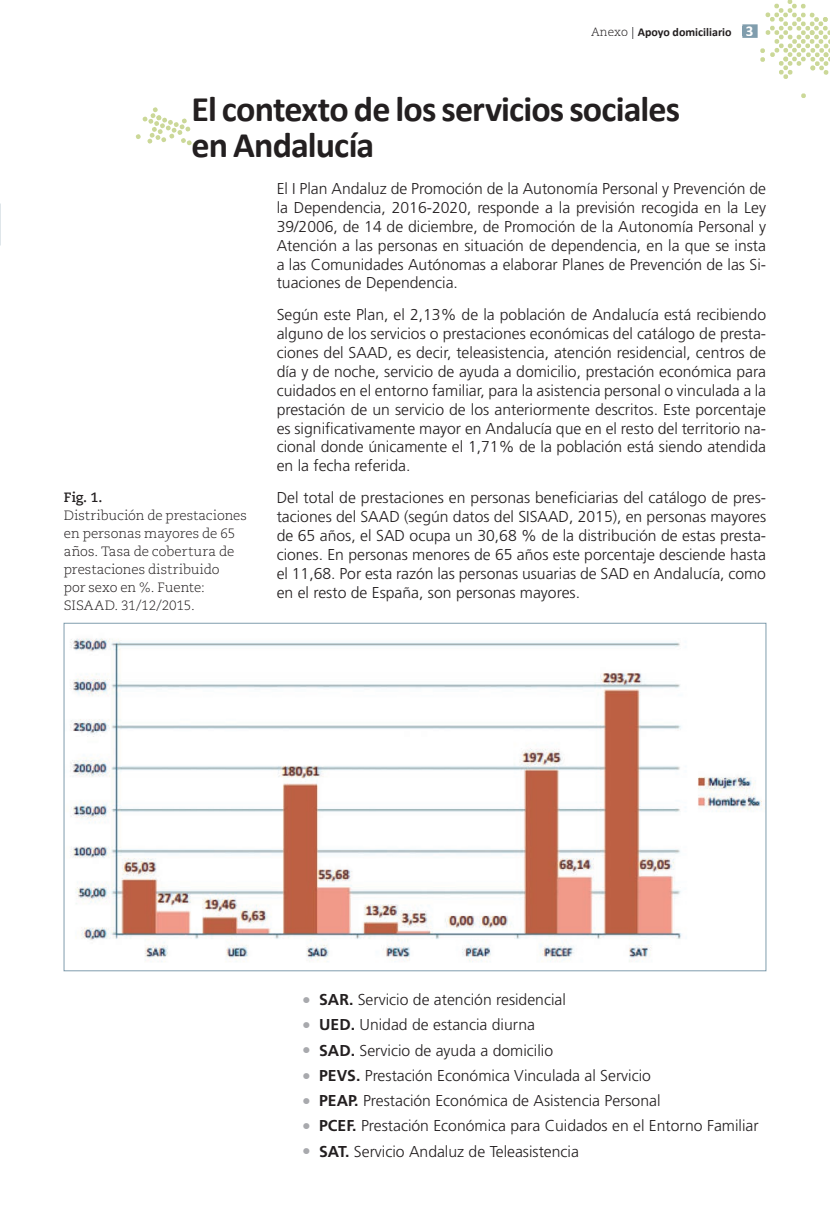
<style>
.page{position:relative;width:830px;height:1212px;background:#fff}
.page>*{position:absolute;margin:0;border:0;box-sizing:border-box;transform-origin:0 0}
.t1{font:700 36px/36px "Calibri";letter-spacing:-.025em;color:#231f20}
.t2{font:300 15.75px/18.9px "Frutiger LT Std";color:#231f20;text-align:justify}
.t3{font:300 13.5px/18px "Caecilia LT Std";color:#231f20}
.t4{font:700 13.5px "Caecilia LT Std";color:#231f20}
.t5{font:700 12px "Calibri";color:#231f20}
.s1{font-family:"Caecilia LT Std";font-weight:300}
.s2{font-family:"Caecilia LT Std";color:#57585a}
.s3{font-size:15px;color:#fff}
.s4{font-family:"Frutiger LT Com";font-size:17.25px;color:#a8a9ad}
.s5{font-weight:700}
</style>
<div class="page">
<img style="left:70px;top:638px;width:692px;height:324px">
<svg style="left:801px;top:93px;width:4px;height:5px"></svg>
<svg style="left:742px;top:0;width:87px;height:79px"></svg>
<div style="left:742px;top:26px;width:13px;height:10px;background:#809dad"></div>
<svg style="left:135px;top:107px;width:63px;height:41px"></svg>
<p class="t5" style="left:591px;top:24px;width:163px"><span class="s1">Anexo</span> <span class="s2">|</span> Apoyo domiciliario <span class="s3">3</span></p>
<h1 class="t1" style="left:191px;top:91px;width:490px">El contexto de los servicios sociales en Andalucía</h1>
<p class="t2" style="left:276px;top:179px;width:491px">El I Plan Andaluz de Promoción de la Autonomía Personal y Prevención de la Dependencia, 2016-2020, responde a la previsión recogida en la Ley 39/2006, de 14 de diciembre, de Promoción de la Autonomía Personal y Atención a las personas en situación de dependencia, en la que se insta a las Comunidades Autónomas a elaborar Planes de Prevención de las Si&shy;tuaciones de Dependencia.</p>
<p class="t2" style="left:276px;top:305px;width:491px">Según este Plan, el 2,13% de la población de Andalucía está recibiendo alguno de los servicios o prestaciones económicas del catálogo de presta&shy;ciones del SAAD, es decir, teleasistencia, atención residencial, centros de día y de noche, servicio de ayuda a domicilio, prestación económica para cuidados en el entorno familiar, para la asistencia personal o vinculada a la prestación de un servicio de los anteriormente descritos. Este porcentaje es significativamente mayor en Andalucía que en el resto del territorio na&shy;cional donde únicamente el 1,71% de la población está siendo atendida en la fecha referida.</p>
<p class="t2" style="left:276px;top:488px;width:491px">Del total de prestaciones en personas beneficiarias del catálogo de pres&shy;taciones del SAAD (según datos del SISAAD, 2015), en personas mayores de 65 años, el SAD ocupa un 30,68 % de la distribución de estas presta&shy;ciones. En personas menores de 65 años este porcentaje desciende hasta el 11,68. Por esta razón las personas usuarias de SAD en Andalucía, como en el resto de España, son personas mayores.</p>
<p class="t4" style="left:64px;top:490px;width:40px">Fig. 1.</p>
<p class="t3" style="left:64px;top:507px;width:184px">Distribución de prestaciones en personas mayores de 65 años. Tasa de cobertura de prestaciones distribuido<br>por sexo en %. Fuente:<br>SISAAD. 31/12/2015.</p>
<p class="t2" style="left:302px;top:990px;width:265px"><span class="s4">•</span> <span class="s5">SAR.</span> Servicio de atención residencial</p>
<p class="t2" style="left:302px;top:1015px;width:234px"><span class="s4">•</span> <span class="s5">UED.</span> Unidad de estancia diurna</p>
<p class="t2" style="left:302px;top:1041px;width:252px"><span class="s4">•</span> <span class="s5">SAD.</span> Servicio de ayuda a domicilio</p>
<p class="t2" style="left:302px;top:1066px;width:350px"><span class="s4">•</span> <span class="s5">PEVS.</span> Prestación Económica Vinculada al Servicio</p>
<p class="t2" style="left:302px;top:1091px;width:359px"><span class="s4">•</span> <span class="s5">PEAP.</span> Prestación Económica de Asistencia Personal</p>
<p class="t2" style="left:302px;top:1117px;width:458px"><span class="s4">•</span> <span class="s5">PCEF.</span> Prestación Económica para Cuidados en el Entorno Familiar</p>
<p class="t2" style="left:302px;top:1142px;width:278px"><span class="s4">•</span> <span class="s5">SAT.</span> Servicio Andaluz de Teleasistencia</p>
</div>
